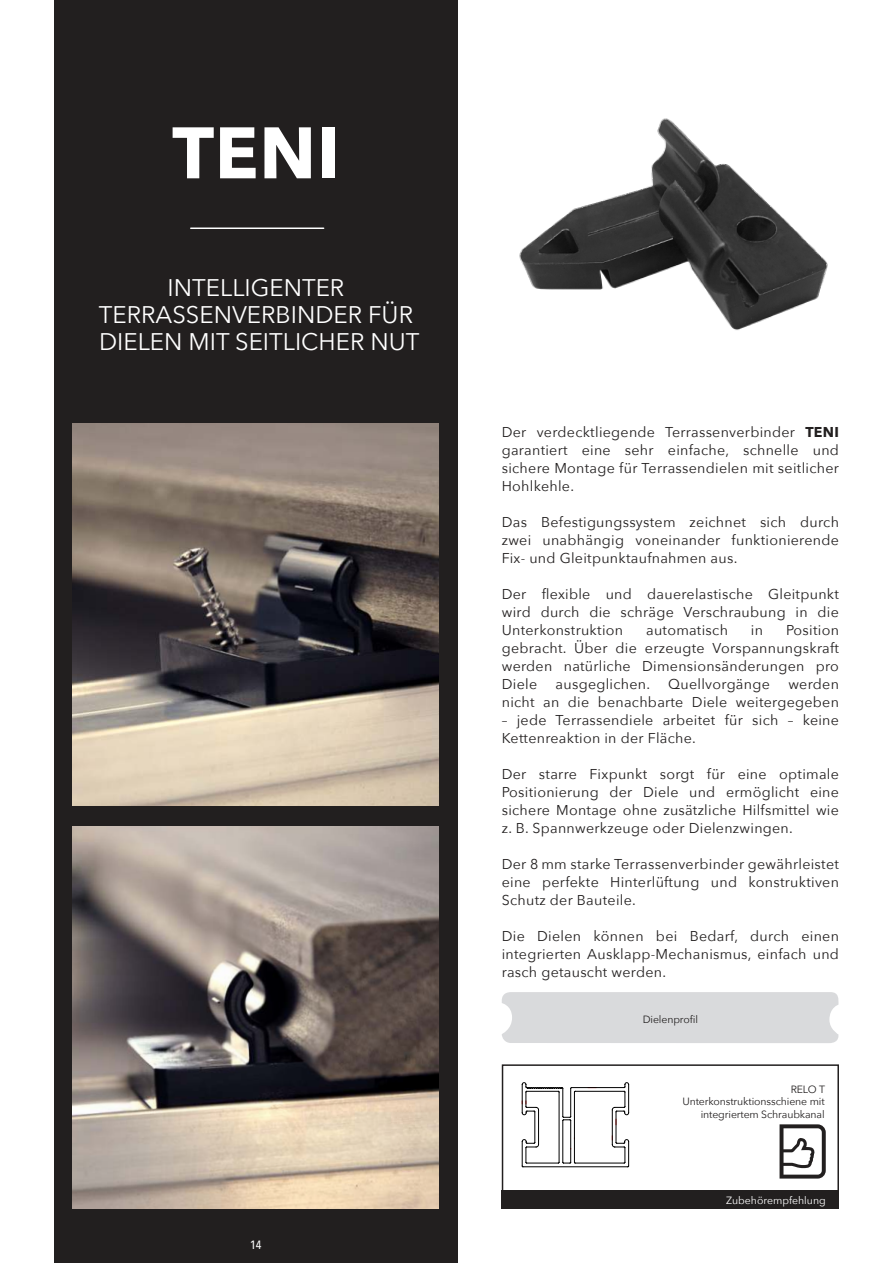
<style>
.page{position:relative;width:893px;height:1263px;background:#fff}
.page>*{position:absolute;margin:0;border:0;box-sizing:border-box;transform-origin:0 0}
.t1{font:700 72px "Avenir Next";color:#fff}
.t2{font:24px/27px "Avenir Next";color:#fff;text-align:center}
.t3{font:14.25px/18px "Avenir Next";letter-spacing:.02em;color:#221f1f;text-align:justify}
.t4{font:500 12px "Avenir Next Condensed";color:#fff}
.t5{font:10.5px/12.6px "Avenir Next";letter-spacing:-.01em;color:#221f1f;text-align:right}
.t6{font:10.5px "Avenir Next";color:#fff}
.s1{font-weight:700}
</style>
<div class="page">
<div style="left:54px;top:0;width:404px;height:1263px;background:#221f1f"></div>
<div style="left:502px;top:992px;width:337px;height:51px;background:#d9dadc"></div>
<hr style="left:191px;top:227px;width:133px;height:2px;background:#fff">
<div style="left:502px;top:1064px;width:337px;height:145px;border:2px solid #221f1f"></div>
<svg style="left:779px;top:1124px;width:47px;height:54px"></svg>
<div style="left:502px;top:1191px;width:337px;height:18px;background:#221f1f"></div>
<img style="left:73px;top:423px;width:365px;height:383px">
<img style="left:73px;top:826px;width:365px;height:383px">
<img style="left:519px;top:118px;width:309px;height:212px">
<hr style="left:612px;top:1110px;width:1px;height:34px;background:#000">
<hr style="left:575px;top:1163px;width:49px;height:1px;background:#000">
<hr style="left:574px;top:1092px;width:1px;height:70px;background:#000">
<hr style="left:575px;top:1091px;width:49px;height:1px;background:#000">
<hr style="left:562px;top:1120px;width:1px;height:42px;background:#000">
<hr style="left:570px;top:1120px;width:1px;height:42px;background:#000">
<hr style="left:559px;top:1092px;width:1px;height:70px;background:#000">
<hr style="left:527px;top:1163px;width:31px;height:1px;background:#000">
<hr style="left:538px;top:1110px;width:1px;height:34px;background:#000">
<hr style="left:535px;top:1112px;width:1px;height:30px;background:#000">
<hr style="left:523px;top:1166px;width:105px;height:1px;background:#000">
<hr style="left:616px;top:1112px;width:1px;height:30px;background:#000">
<hr style="left:571px;top:1087px;width:53px;height:1px;background:#000">
<svg style="left:558px;top:1162px;width:18px;height:2px"></svg>
<svg style="left:522px;top:1139px;width:18px;height:28px"></svg>
<svg style="left:612px;top:1136px;width:18px;height:31px"></svg>
<svg style="left:612px;top:1082px;width:18px;height:43px"></svg>
<svg style="left:522px;top:1082px;width:54px;height:39px"></svg>
<h1 class="t1" style="left:172px;top:111px;width:169px">TENI</h1>
<h2 class="t2" style="left:99px;top:275px;width:322px">INTELLIGENTER<br>TERRASSENVERBINDER FÜR<br>DIELEN MIT SEITLICHER NUT</h2>
<p class="t4" style="left:250px;top:1237px;width:13px">14</p>
<p class="t3" style="left:502px;top:424px;width:339px">Der verdecktliegende Terrassenverbinder <span class="s1">TENI </span>garantiert eine sehr einfache, schnelle und sichere Montage für Terrassendielen mit seitlicher Hohlkehle.</p>
<p class="t3" style="left:502px;top:514px;width:339px">Das Befestigungssystem zeichnet sich durch zwei unabhängig voneinander funktionierende Fix- und Gleitpunktaufnahmen aus.</p>
<p class="t3" style="left:502px;top:585px;width:339px">Der flexible und dauerelastische Gleitpunkt wird durch die schräge Verschraubung in die Unterkonstruktion</p>
<p class="t3" style="left:646px;top:622px;width:83px">automatisch</p>
<p class="t3" style="left:751px;top:622px;width:14px">in</p>
<p class="t3" style="left:502px;top:622px;width:339px;text-indent:284px">Position gebracht. Über die erzeugte Vorspannungskraft werden natürliche Dimensionsänderungen pro Diele</p>
<p class="t3" style="left:502px;top:676px;width:339px;text-align:right">werden<br>nicht an die benachbarte Diele weitergegeben</p>
<p class="t3" style="left:502px;top:712px;width:339px">– jede Terrassendiele arbeitet für sich – keine<br>Kettenreaktion in der Fläche.</p>
<p class="t3" style="left:502px;top:766px;width:339px">Der starre Fixpunkt sorgt für eine optimale Positionierung der Diele und ermöglicht eine sichere Montage ohne zusätzliche Hilfsmittel wie z. B. Spannwerkzeuge oder Dielenzwingen.</p>
<p class="t3" style="left:502px;top:855px;width:339px">Der 8 mm starke Terrassenverbinder gewährleistet eine perfekte Hinterlüftung und konstruktiven Schutz der Bauteile.</p>
<p class="t3" style="left:502px;top:928px;width:339px">Die Dielen können bei Bedarf, durch einen integrierten Ausklapp-Mechanismus, einfach und rasch getauscht werden.</p>
<p class="t5" style="left:643px;top:1012px;width:57px">Dielenprofil</p>
<p class="t3" style="left:556px;top:676px;width:96px">ausgeglichen.</p>
<p class="t3" style="left:668px;top:676px;width:103px">Quellvorgänge</p>
<p class="t5" style="left:682px;top:1083px;width:144px">RELO T<br>Unterkonstruktionsschiene mit integriertem Schraubkanal</p>
<p class="t6" style="left:726px;top:1194px;width:101px">Zubehörempfehlung</p>
</div>
